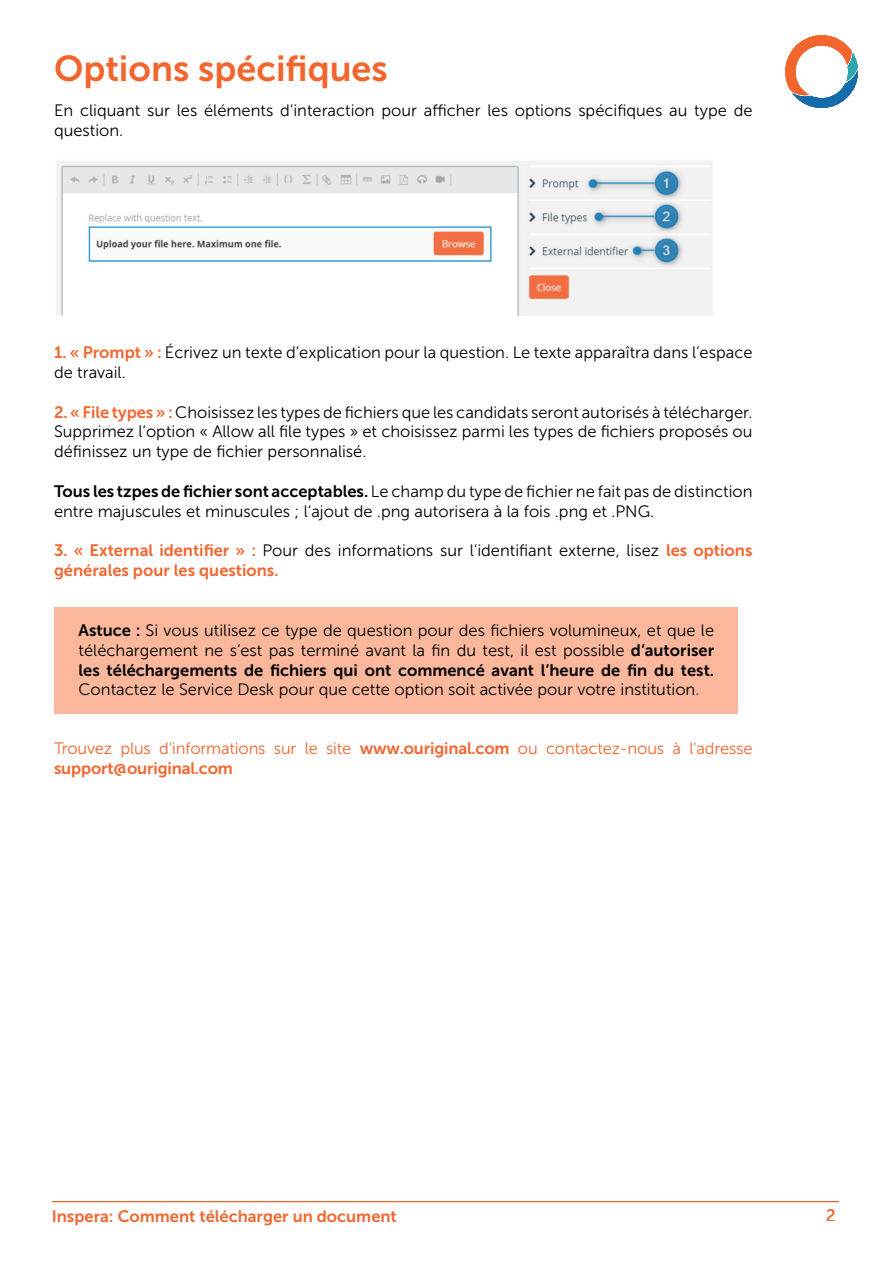
<style>
.page{position:relative;width:893px;height:1263px;background:#fff}
.page>*{position:absolute;margin:0;border:0;box-sizing:border-box;transform-origin:0 0}
.t1{font:36px "Museo Sans 700";color:#f2652d}
.t2{font:16.5px/19.8px "Museo Sans 300";color:#000001}
.t3{font:16.5px "Museo Sans 700";color:#f2652d}
.t4{font:16.5px "Museo Sans 300";letter-spacing:-.01em;color:#f2652d}
.t5{font:16.5px "Museo Sans 700";color:#000001}
.s1{font-family:"Museo Sans 700";color:#f2652d}
.s2{font-family:"Museo Sans 700"}
</style>
<div class="page">
<svg style="left:785px;top:35px;width:73px;height:73px"></svg>
<hr style="left:52px;top:1201px;width:787px;height:1px;background:#f2652d">
<img style="left:56px;top:161px;width:657px;height:155px">
<div style="left:55px;top:607px;width:683px;height:106px;background:#fab79c"></div>
<h1 class="t1" style="left:54px;top:49px;width:335px">Options spécifiques</h1>
<p class="t2" style="left:54px;top:100px;width:700px">En cliquant sur les éléments d‘interaction pour afficher les options spécifiques au type de question.</p>
<p class="t2" style="left:54px;top:343px;width:700px"><span class="s1">1. « Prompt » :</span> Écrivez un texte d‘explication pour la question. Le texte apparaîtra dans l‘espace de travail.</p>
<p class="t2" style="left:54px;top:402px;width:700px;text-align:justify"><span class="s1">2. « File types » :</span> Choisissez les types de fichiers que les candidats seront autorisés à télécharger.<br>Supprimez l‘option « Allow all file types » et choisissez parmi les types de fichiers proposés ou définissez un type de fichier personnalisé.</p>
<p class="t2" style="left:54px;top:481px;width:700px"><span class="s2">Tous les tzpes de fichier sont acceptables.</span> Le champ du type de fichier ne fait pas de distinction entre majuscules et minuscules ; l‘ajout de .png autorisera à la fois .png et .PNG.</p>
<p class="t2" style="left:54px;top:541px;width:700px"><span class="s1">3. « External identifier » :</span> Pour des informations sur l‘identifiant externe, lisez <span class="s1">les options</span></p>
<p class="t3" style="left:54px;top:561px;width:226px">générales pour les questions.</p>
<p class="t2" style="left:79px;top:620px;width:637px"><span class="s2">Astuce :</span> Si vous utilisez ce type de question pour des fichiers volumineux, et que le téléchargement ne s‘est pas terminé avant la fin du test, il est possible <span class="s2">d‘autoriser</span></p>
<p class="t5" style="left:79px;top:661px;width:637px">les téléchargements de fichiers qui ont commencé avant l‘heure de fin du test.</p>
<p class="t2" style="left:79px;top:680px;width:622px">Contactez le Service Desk pour que cette option soit activée pour votre institution.</p>
<p class="t4" style="left:54px;top:740px;width:700px">Trouvez plus d‘informations sur le site <span class="s2">www.ouriginal.com</span> ou contactez-nous à l‘adresse</p>
<p class="t3" style="left:54px;top:759px;width:180px">support@ouriginal.com</p>
<p class="t3" style="left:52px;top:1207px;width:347px">Inspera: Comment télécharger un document</p>
<p class="t4" style="left:826px;top:1207px;width:11px">2</p>
</div>
